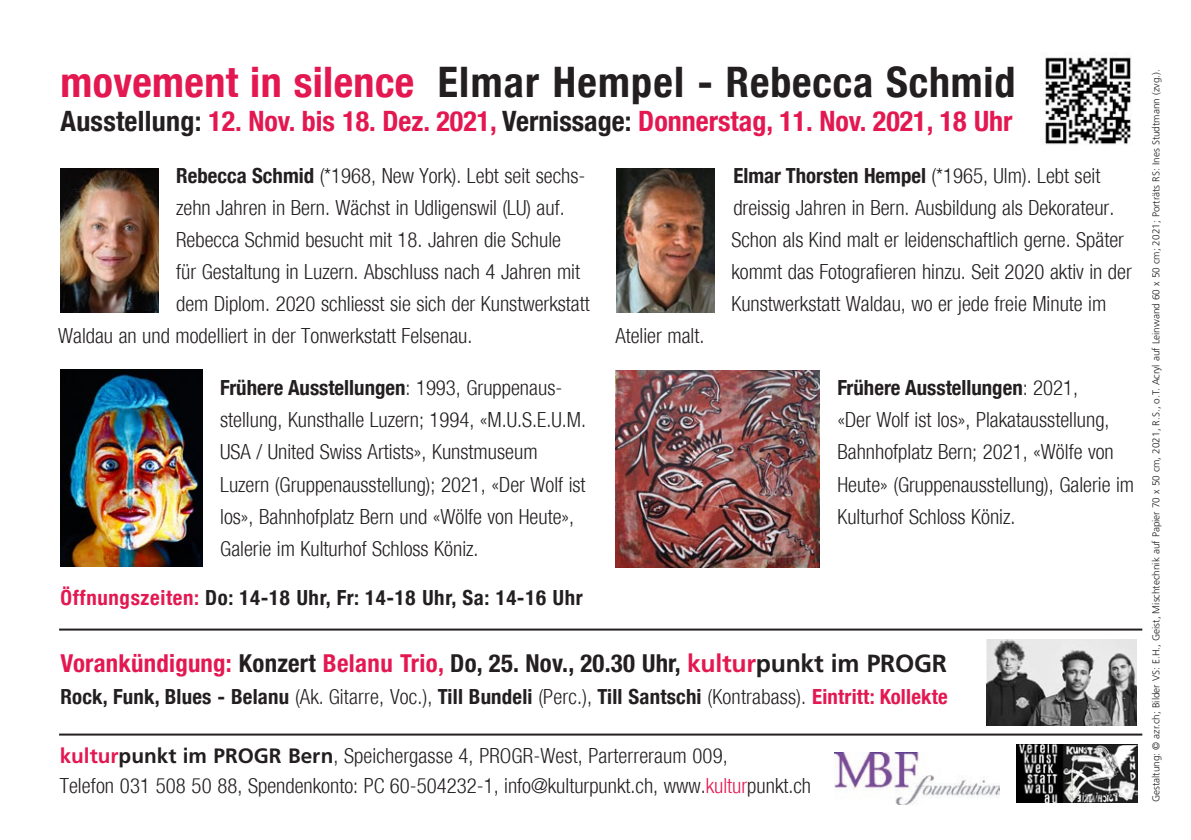
<style>
.page{position:relative;width:1191px;height:840px;background:#fff}
.page>*{position:absolute;margin:0;border:0;box-sizing:border-box;transform-origin:0 0}
.t1{font:700 condensed 42px "Helvetica Neue";letter-spacing:.02em;color:#231f20}
.t2{font:700 condensed 28px "Helvetica Neue";color:#e31851}
.t3{font:700 condensed 24.8px "Helvetica Neue LT";letter-spacing:.01em;color:#231f20}
.t4{font:300 condensed 20.8px/32px "Helvetica Neue";color:#231f20}
.t5{font:700 condensed 20.8px "Helvetica Neue";letter-spacing:.01em;color:#231f20}
.t6{font:700 condensed 20.8px "Helvetica Neue";letter-spacing:.03em;color:#231f20}
.t7{font:300 10px "Frutiger";color:#231f20}
.s1{color:#e31851}
.s2{color:#231f20}
.s3{font-weight:700}
.s4{font-family:"Frutiger";font-stretch:normal;color:#e31851}
.s5{font-family:"Frutiger";font-stretch:normal}
.s6{font-weight:300}
.s7{font-family:"Frutiger";font-weight:700;font-stretch:normal;color:#e31851}
.s8{font-family:"Frutiger";font-weight:700;font-stretch:normal}
</style>
<div class="page">
<hr style="left:59px;top:733px;width:1083px;height:2px;background:#231f20">
<hr style="left:59px;top:628px;width:1083px;height:2px;background:#231f20">
<img style="left:834px;top:752px;width:166px;height:52px">
<img style="left:1043px;top:53px;width:88px;height:92px">
<img style="left:60px;top:169px;width:98px;height:143px">
<img style="left:615px;top:370px;width:204px;height:197px">
<img style="left:60px;top:369px;width:142px;height:197px">
<img style="left:617px;top:169px;width:98px;height:143px">
<img style="left:986px;top:639px;width:151px;height:86px">
<img style="left:1016px;top:744px;width:121px;height:58px">
<p class="t1" style="left:60px;top:57px;width:956px"><span class="s1">movement in silence</span> Elmar Hempel - Rebecca Schmid</p>
<p class="t2" style="left:60px;top:104px;width:953px"><span class="s2">Ausstellung:</span> 12. Nov. bis 18. Dez. 2021, <span class="s2">Vernissage:</span> Donnerstag, 11. Nov. 2021, 18 Uhr</p>
<p class="t4" style="left:731px;top:159px;width:402px"><span class="s3">Elmar Thorsten Hempel</span> (*1965, Ulm). Lebt seit dreissig Jahren in Bern. Ausbildung als Dekorateur.<br>Schon als Kind malt er leidenschaftlich gerne. Später kommt das Fotografieren hinzu. Seit 2020 aktiv in der Kunstwerkstatt Waldau, wo er jede freie Minute im</p>
<p class="t4" style="left:615px;top:319px;width:91px">Atelier malt.</p>
<p class="t4" style="left:837px;top:371px;width:298px"><span class="s3">Frühere Ausstellungen</span>: 2021,<br>«Der Wolf ist los», Plakatausstellung, Bahnhofplatz Bern; 2021, «Wölfe von Heute» (Gruppenausstellung), Galerie im Kulturhof Schloss Köniz.</p>
<p class="t4" style="left:176px;top:159px;width:411px"><span class="s3">Rebecca Schmid</span> (*1968, New York). Lebt seit sechs-</p>
<p class="t4" style="left:176px;top:191px;width:390px">zehn Jahren in Bern. Wächst in Udligenswil (LU) auf.</p>
<p class="t4" style="left:176px;top:223px;width:386px">Rebecca Schmid besucht mit 18. Jahren die Schule</p>
<p class="t4" style="left:176px;top:255px;width:405px">für Gestaltung in Luzern. Abschluss nach 4 Jahren mit</p>
<p class="t4" style="left:176px;top:287px;width:415px">dem Diplom. 2020 schliesst sie sich der Kunstwerkstatt</p>
<p class="t4" style="left:58px;top:319px;width:416px">Waldau an und modelliert in der Tonwerkstatt Felsenau.</p>
<p class="t4" style="left:220px;top:371px;width:367px"><span class="s3">Frühere Ausstellungen</span>: 1993, Gruppenaus&shy;stellung, Kunsthalle Luzern; 1994, «M.U.S.E.U.M.<br>USA / United Swiss Artists», Kunstmuseum Luzern (Gruppenausstellung); 2021, «Der Wolf ist los», Bahnhofplatz Bern und «Wölfe von Heute», Galerie im Kulturhof Schloss Köniz.</p>
<p class="t6" style="left:60px;top:584px;width:523px"><span class="s1">Öffnungszeiten:</span> Do: 14-18 Uhr, Fr: 14-18 Uhr, Sa: 14-16 Uhr</p>
<p class="t3" style="left:60px;top:648px;width:888px"><span class="s1">Vorankündigung:</span> Konzert <span class="s1">Belanu Trio,</span> Do, 25. Nov., 20.30 Uhr, <span class="s4">kultur</span><span class="s5">punkt im PROGR</span></p>
<p class="t5" style="left:60px;top:684px;width:889px">Rock, Funk, Blues - Belanu <span class="s6">(Ak. Gitarre, Voc.),</span> Till Bundeli <span class="s6">(Perc.),</span> Till Santschi <span class="s6">(Kontrabass).</span> <span class="s1">Eintritt: Kollekte</span></p>
<p class="t4" style="left:60px;top:739px;width:669px"><span class="s7">kultur</span><span class="s8">punkt im PROGR Bern</span>, Speichergasse 4, PROGR-West, Parterreraum 009,</p>
<p class="t4" style="left:60px;top:769px;width:753px">Telefon 031 508 50 88, Spendenkonto: PC 60-504232-1, info@kulturpunkt.ch, www.<span class="s1">kultur</span>punkt.ch</p>
<p class="t7" style="left:1150px;top:801px;width:733px;rotate:-90deg">Gestaltung: © azr.ch; Bilder VS: E.H., Geist, Mischtechnik auf Papier 70 x 50 cm, 2021, R.S., o.T. Acryl auf Leinwand 60 x 50 cm; 2021; Porträts RS: Ines Studtmann (zvg.).</p>
</div>
